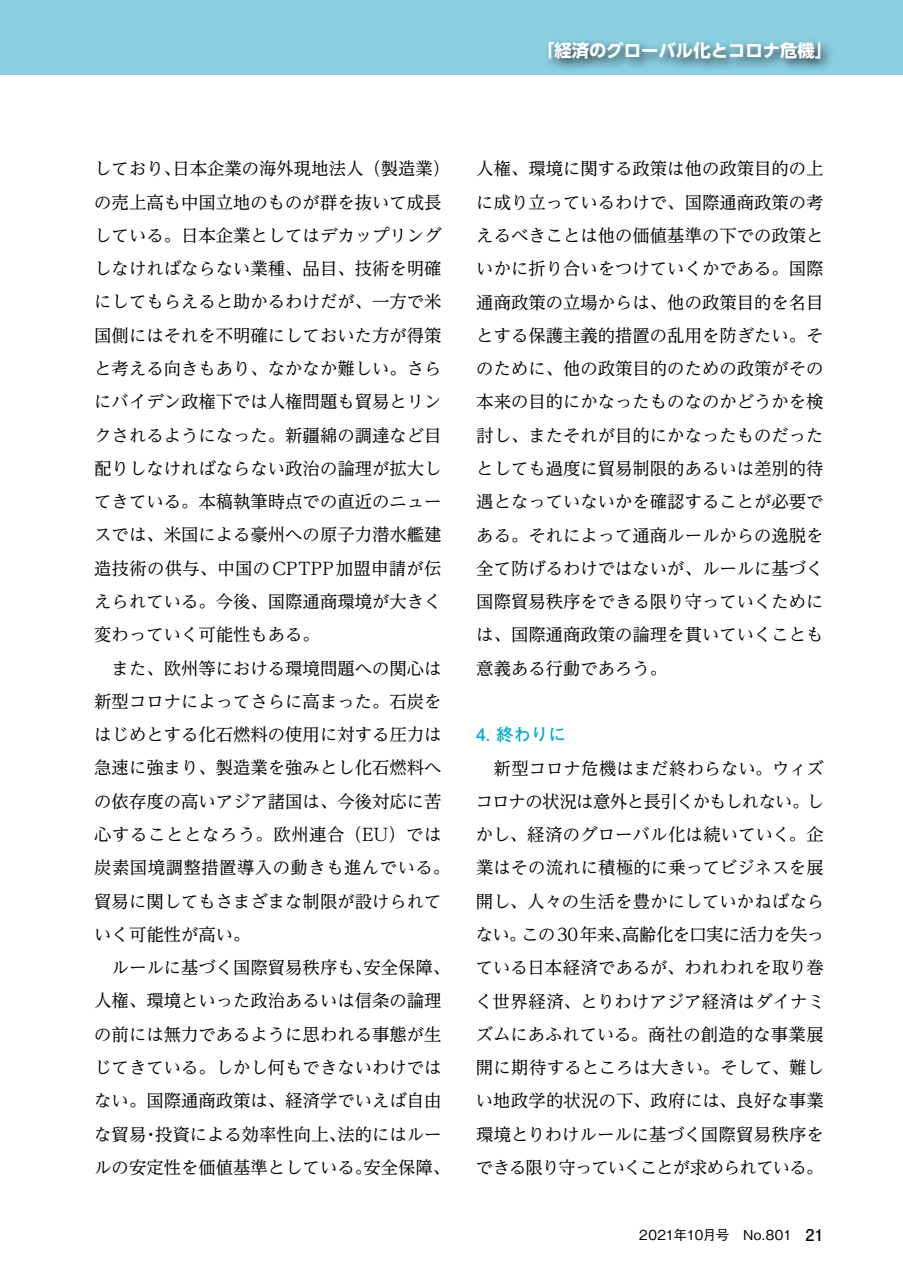
<style>
.page{position:relative;width:903px;height:1275px;background:#fff}
.page>*{position:absolute;margin:0;border:0;box-sizing:border-box;transform-origin:0 0}
.t1{font:17.32px/33.2px "UD Reimin Pr 6 N";color:#000}
.t2{font:700 17.32px "UD Shin Go Pr 6 N";color:#fff}
.t3{font:700 17.32px "Futo Go B101 Pr 6 N";color:#00abcc}
.t4{font:500 13.65px "Gothic BBB Pr 6 N";letter-spacing:-.005em;color:#000}
.s1{font-family:"Futo Go B101 Pr 6 N";font-weight:700;font-size:16.1px}
</style>
<div class="page">
<div style="left:0;top:0;width:903px;height:74px;background:#8bd0e2"></div>
<div style="left:543px;top:37px;width:291px;height:35px;background:#000;opacity:.75"></div>
<p class="t2" style="left:537px;top:36px;width:297px">「経済のグローバル化とコロナ危機」</p>
<p class="t1" style="left:94px;top:152px;width:357px">しており、日本企業の海外現地法人（製造業）の売上高も中国立地のものが群を抜いて成長している。日本企業としてはデカップリングしなければならない業種、品目、技術を明確にしてもらえると助かるわけだが、一方で米国側にはそれを不明確にしておいた方が得策と考える向きもあり、なかなか難しい。さらにバイデン政権下では人権問題も貿易とリンクされるようになった。新疆綿の調達など目配りしなければならない政治の論理が拡大してきている。本稿執筆時点での直近のニュースでは、米国による豪州への原子力潜水艦建造技術の供与、中国のCPTPP加盟申請が伝えられている。今後、国際通商環境が大きく変わっていく可能性もある。</p>
<p class="t1" style="left:94px;top:651px;width:357px;text-indent:17px">また、欧州等における環境問題への関心は新型コロナによってさらに高まった。石炭をはじめとする化石燃料の使用に対する圧力は急速に強まり、製造業を強みとし化石燃料への依存度の高いアジア諸国は、今後対応に苦心することとなろう。欧州連合（EU）では炭素国境調整措置導入の動きも進んでいる。貿易に関してもさまざまな制限が設けられていく可能性が高い。</p>
<p class="t1" style="left:94px;top:950px;width:357px;text-indent:17px">ルールに基づく国際貿易秩序も、安全保障、人権、環境といった政治あるいは信条の論理の前には無力であるように思われる事態が生じてきている。しかし何もできないわけではない。国際通商政策は、経済学でいえば自由な貿易・投資による効率性向上、法的にはルールの安定性を価値基準としている。安全保障、</p>
<p class="t1" style="left:476px;top:152px;width:349px;text-align:justify">人権、環境に関する政策は他の政策目的の上に成り立っているわけで、国際通商政策の考えるべきことは他の価値基準の下での政策といかに折り合いをつけていくかである。国際通商政策の立場からは、他の政策目的を名目とする保護主義的措置の乱用を防ぎたい。そのために、他の政策目的のための政策がその本来の目的にかなったものなのかどうかを検討し、またそれが目的にかなったものだったとしても過度に貿易制限的あるいは差別的待遇となっていないかを確認することが必要である。それによって通商ルールからの逸脱を全て防げるわけではないが、ルールに基づく国際貿易秩序をできる限り守っていくためには、国際通商政策の論理を貫いていくことも意義ある行動であろう。</p>
<p class="t3" style="left:476px;top:721px;width:91px">4. 終わりに</p>
<p class="t1" style="left:476px;top:751px;width:350px;text-align:justify;text-indent:18px">新型コロナ危機はまだ終わらない。ウィズコロナの状況は意外と長引くかもしれない。しかし、経済のグローバル化は続いていく。企業はその流れに積極的に乗ってビジネスを展開し、人々の生活を豊かにしていかねばならない。この30年来、高齢化を口実に活力を失っている日本経済であるが、われわれを取り巻く世界経済、とりわけアジア経済はダイナミズムにあふれている。商社の創造的な事業展開に期待するところは大きい。そして、難しい地政学的状況の下、政府には、良好な事業環境とりわけルールに基づく国際貿易秩序をできる限り守っていくことが求められている。</p>
<p class="t4" style="left:639px;top:1224px;width:186px">2021年10月号　No.801　<span class="s1">21</span></p>
</div>
